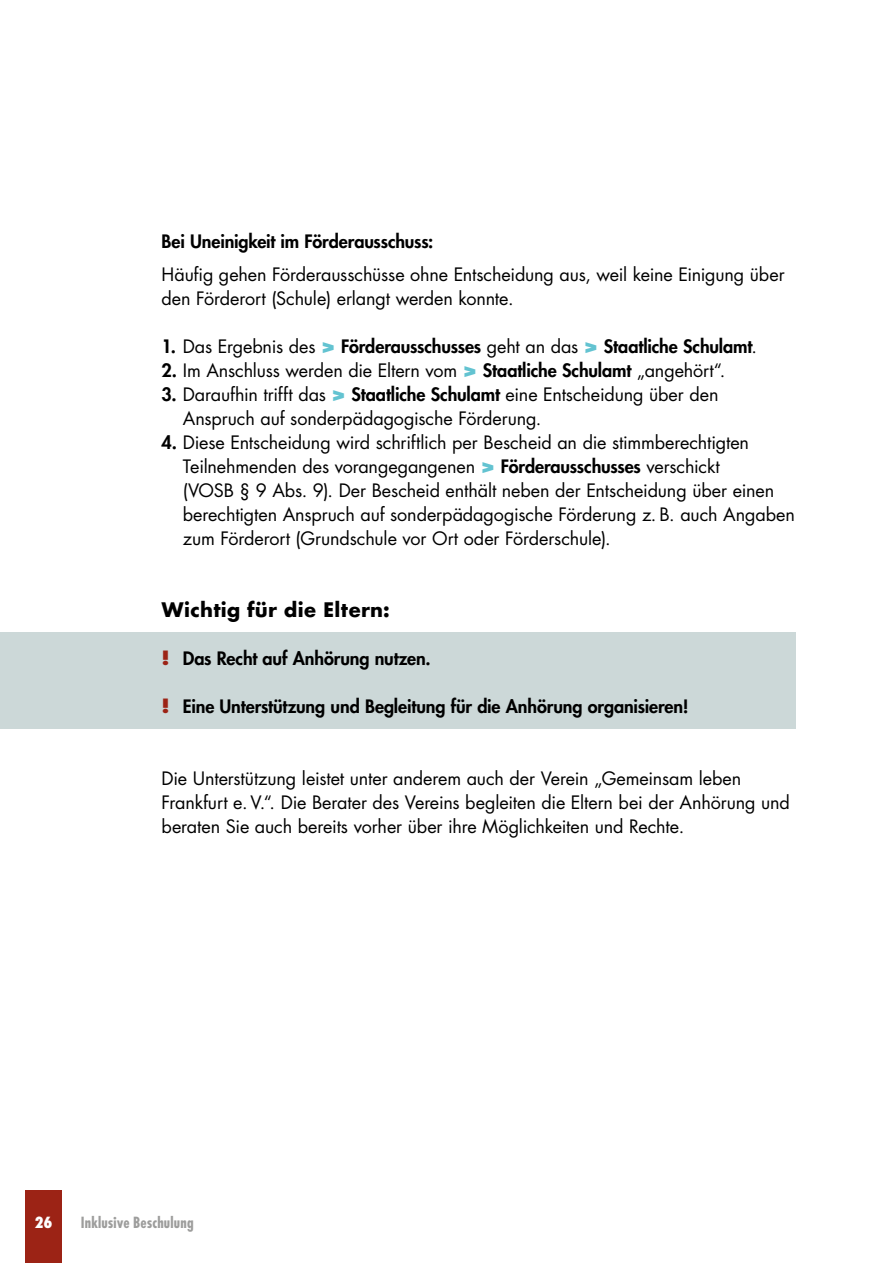
<style>
.page{position:relative;width:893px;height:1263px;background:#fff}
.page>*{position:absolute;margin:0;border:0;box-sizing:border-box;transform-origin:0 0}
.t1{font:700 19.5px "Futura";letter-spacing:.01em;color:#000}
.t2{font:18px/24px "Futura";letter-spacing:-.005em;color:#000}
.t3{font:800 18px "Futura";letter-spacing:-.01em;color:#000}
.t4{font:700 condensed 15px "Futura";letter-spacing:.015em;color:#9d9d9c}
.t5{font:800 condensed 15px "Futura";color:#fff}
.s1{font-weight:400}
.s2{color:#63c3d1}
.s3{font-weight:800}
.s4{font-weight:800;color:#63c3d1}
.s5{color:#9c2315}
</style>
<div class="page">
<div style="left:26px;top:1190px;width:36px;height:73px;background:#9c2315"></div>
<div style="left:0;top:632px;width:795px;height:96px;background:#ccd8d8"></div>
<p class="t3" style="left:162px;top:230px;width:273px">Bei Uneinigkeit im Förderausschuss:</p>
<p class="t2" style="left:162px;top:262px;width:625px">Häufig gehen Förderausschüsse ohne Entscheidung aus, weil keine Einigung über den Förderort (Schule) erlangt werden konnte.</p>
<p class="t3" style="left:162px;top:334px;width:597px">1. <span class="s1">Das Ergebnis des</span> <span class="s2">&gt;</span> Förderausschusses <span class="s1">geht an das</span> <span class="s2">&gt;</span> Staatliche Schulamt<span class="s1">.</span></p>
<p class="t2" style="left:162px;top:358px;width:565px"><span class="s3">2.</span> Im Anschluss werden die Eltern vom <span class="s4">&gt;</span> <span class="s3">Staatliche Schulamt</span> „angehört“.</p>
<p class="t2" style="left:183px;top:382px;width:537px;text-indent:-21px"><span class="s3">3.</span> Daraufhin trifft das <span class="s4">&gt;</span> <span class="s3">Staatliche Schulamt</span> eine Entscheidung über den<br>Anspruch auf sonderpädagogische Förderung.</p>
<p class="t2" style="left:183px;top:430px;width:613px;text-indent:-21px"><span class="s3">4.</span> Diese Entscheidung wird schriftlich per Bescheid an die stimmberechtigten Teilnehmenden des vorangegangenen <span class="s4">&gt;</span> <span class="s3">Förderausschusses</span> verschickt<br>(VOSB § 9 Abs. 9). Der Bescheid enthält neben der Entscheidung über einen berechtigten Anspruch auf sonderpädagogische Förderung z. B. auch Angaben zum Förderort (Grundschule vor Ort oder Förderschule).</p>
<p class="t1" style="left:162px;top:595px;width:230px">Wichtig für die Eltern:</p>
<p class="t3" style="left:162px;top:646px;width:271px"><span class="s5">!</span> Das Recht auf Anhörung nutzen.</p>
<p class="t3" style="left:162px;top:694px;width:529px"><span class="s5">!</span> Eine Unterstützung und Begleitung für die Anhörung organisieren!</p>
<p class="t2" style="left:162px;top:766px;width:630px">Die Unterstützung leistet unter anderem auch der Verein „Gemeinsam leben<br>Frankfurt e. V.“. Die Berater des Vereins begleiten die Eltern bei der Anhörung und beraten Sie auch bereits vorher über ihre Möglichkeiten und Rechte.</p>
<p class="t5" style="left:35px;top:1212px;width:20px">26</p>
<p class="t4" style="left:81px;top:1212px;width:114px">Inklusive Beschulung</p>
</div>
